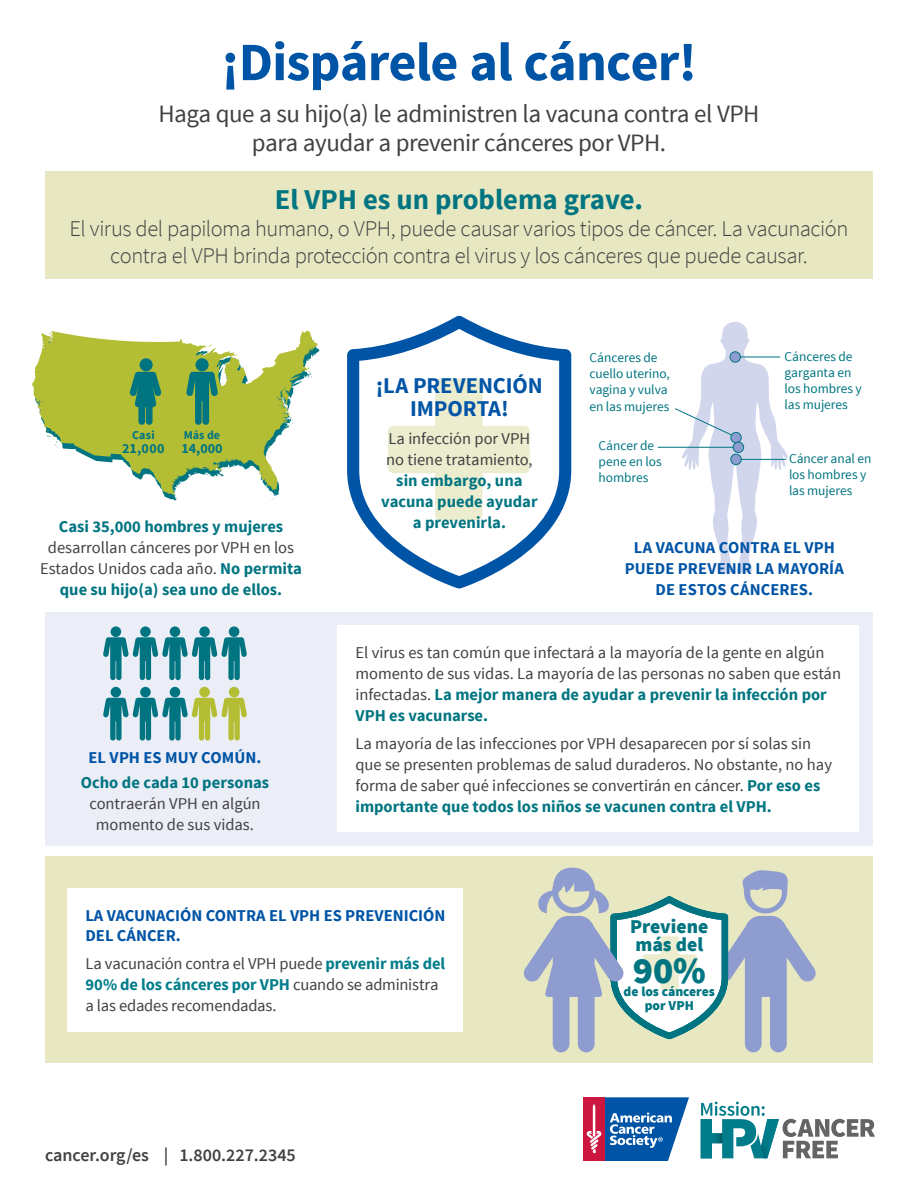
<style>
.page{position:relative;width:918px;height:1188px;background:#fff}
.page>*{position:absolute;margin:0;border:0;box-sizing:border-box;transform-origin:0 0}
.t1{font:700 54.15px "Source Sans Pro";letter-spacing:-.015em;color:#0054a6}
.t2{font:900 37.5px "Source Sans Pro";color:#007581}
.t3{font:700 28.65px "Source Sans Pro";color:#007581}
.t4{font:24.9px/29.1px "Source Sans Pro";letter-spacing:-.02em;color:#414042;text-align:center}
.t5{font:300 22.5px/27px "Source Sans Pro";letter-spacing:-.02em;color:#414042;text-align:center}
.t6{font:700 22.5px/22.5px "Source Sans Pro";color:#0054a6;text-align:center}
.t7{font:900 19.5px/18px "Source Sans Pro";color:#007581}
.t8{font:600 18px "Source Sans Pro";color:#414042}
.t9{font:16.5px/21px "Source Sans Pro";color:#414042;text-align:center}
.t10{font:700 16.5px/21px "Source Sans Pro";color:#0054a6}
.t11{font:700 16.5px "Source Sans Pro";color:#007581}
.t12{font:700 14.1px "Source Sans Pro";color:#007581}
.t13{font:13.5px/16.2px "Source Sans Pro";color:#007581}
.t14{font:900 13.5px "Source Sans Pro";color:#007581}
.t15{font:700 12px "Source Sans Pro";letter-spacing:.005em;color:#007581}
.s1{font-weight:700;color:#007581}
.s2{font-weight:700;color:#007d8a}
</style>
<div class="page">
<svg style="left:32px;top:331px;width:286px;height:166px;fill:#b4be35"></svg>
<div style="left:45px;top:856px;width:828px;height:208px;background:#e7e7c1"></div>
<div style="left:45px;top:612px;width:828px;height:234px;background:#ebedf7"></div>
<div style="left:45px;top:171px;width:828px;height:108px;background:#e7e7c1"></div>
<svg style="left:347px;top:316px;width:224px;height:272px"></svg>
<svg style="left:388px;top:379px;width:142px;height:141px"></svg>
<hr style="left:658px;top:447px;width:77px;height:1px;background:#007581">
<svg style="left:674px;top:322px;width:114px;height:252px"></svg>
<div style="left:730px;top:352px;width:10px;height:10px;background:#8e9ccf;border-radius:50%"></div>
<div style="left:730px;top:351px;width:11px;height:12px;border:1px solid #007581;border-radius:50%"></div>
<div style="left:731px;top:432px;width:10px;height:11px;background:#8e9ccf;border-radius:50%"></div>
<div style="left:730px;top:432px;width:12px;height:11px;border:1px solid #007581;border-radius:50%"></div>
<div style="left:733px;top:442px;width:11px;height:10px;background:#8e9ccf;border-radius:50%"></div>
<div style="left:733px;top:442px;width:11px;height:11px;border:1px solid #007581;border-radius:50%"></div>
<div style="left:731px;top:454px;width:10px;height:11px;background:#8e9ccf;border-radius:50%"></div>
<div style="left:730px;top:454px;width:12px;height:11px;border:1px solid #007581;border-radius:50%"></div>
<div style="left:140px;top:358px;width:13px;height:13px;background:#007581;border-radius:50%"></div>
<svg style="left:130px;top:372px;width:31px;height:53px"></svg>
<div style="left:196px;top:358px;width:13px;height:13px;background:#007581;border-radius:50%"></div>
<svg style="left:186px;top:372px;width:32px;height:53px"></svg>
<div style="left:338px;top:626px;width:522px;height:206px;background:#fff"></div>
<div style="left:68px;top:888px;width:396px;height:144px;background:#fff"></div>
<svg style="left:523px;top:867px;width:293px;height:185px"></svg>
<div style="left:583px;top:1097px;width:21px;height:64px;background:#cd163f"></div>
<svg style="left:587px;top:1097px;width:102px;height:64px"></svg>
<svg style="left:701px;top:1102px;width:174px;height:56px"></svg>
<img style="left:701px;top:1119px;width:21px;height:39px">
<img style="left:761px;top:1119px;width:18px;height:39px">
<div style="left:140px;top:626px;width:11px;height:11px;background:#007581;border-radius:50%"></div>
<div style="left:111px;top:626px;width:10px;height:11px;background:#007581;border-radius:50%"></div>
<div style="left:170px;top:687px;width:10px;height:10px;background:#007581;border-radius:50%"></div>
<div style="left:140px;top:687px;width:11px;height:10px;background:#007581;border-radius:50%"></div>
<div style="left:170px;top:626px;width:10px;height:11px;background:#007581;border-radius:50%"></div>
<div style="left:199px;top:626px;width:11px;height:11px;background:#007581;border-radius:50%"></div>
<div style="left:199px;top:687px;width:11px;height:10px;background:#b4be35;border-radius:50%"></div>
<div style="left:229px;top:626px;width:10px;height:11px;background:#007581;border-radius:50%"></div>
<svg style="left:103px;top:637px;width:144px;height:43px"></svg>
<div style="left:229px;top:687px;width:10px;height:10px;background:#b4be35;border-radius:50%"></div>
<div style="left:111px;top:687px;width:10px;height:10px;background:#007581;border-radius:50%"></div>
<svg style="left:103px;top:698px;width:144px;height:43px"></svg>
<p class="t1" style="left:221px;top:27px;width:477px">¡Dispárele al cáncer!</p>
<p class="t4" style="left:158px;top:100px;width:603px">Haga que a su hijo(a) le administren la vacuna contra el VPH para ayudar a prevenir cánceres por VPH.</p>
<p class="t3" style="left:275px;top:181px;width:370px">El VPH es un problema grave.</p>
<p class="t5" style="left:70px;top:215px;width:780px">El virus del papiloma humano, o VPH, puede causar varios tipos de cáncer. La vacunación contra el VPH brinda protección contra el virus y los cánceres que puede causar.</p>
<p class="t15" style="left:132px;top:428px;width:24px">Casi</p>
<p class="t12" style="left:122px;top:439px;width:44px">21,000</p>
<p class="t15" style="left:184px;top:428px;width:38px">Más de</p>
<p class="t12" style="left:181px;top:439px;width:43px">14,000</p>
<p class="t6" style="left:376px;top:375px;width:169px">¡LA PREVENCIÓN<br>IMPORTA!</p>
<p class="t9" style="left:381px;top:428px;width:158px">La infección por VPH no tiene tratamiento, <span class="s1">sin embargo, una vacuna puede ayudar</span></p>
<p class="t11" style="left:59px;top:516px;width:226px">Casi 35,000 hombres y mujeres</p>
<p class="t11" style="left:413px;top:512px;width:95px">a prevenirla.</p>
<p class="t9" style="left:40px;top:537px;width:263px">desarrollan cánceres por VPH en los<br>Estados Unidos cada año. <span class="s1">No permita que su hijo(a) sea uno de ellos.</span></p>
<p class="t13" style="left:590px;top:350px;width:82px">Cánceres de cuello uterino, vagina y vulva en las mujeres</p>
<p class="t13" style="left:598px;top:437px;width:65px">Cáncer de pene en los hombres</p>
<p class="t13" style="left:784px;top:349px;width:79px">Cánceres de garganta en los hombres y las mujeres</p>
<p class="t13" style="left:789px;top:451px;width:84px">Cáncer anal en los hombres y las mujeres</p>
<p class="t10" style="left:625px;top:537px;width:221px;text-align:center">LA VACUNA CONTRA EL VPH<br>PUEDE PREVENIR LA MAYORÍA<br>DE ESTOS CÁNCERES.</p>
<p class="t10" style="left:89px;top:748px;width:174px">EL VPH ES MUY COMÚN.</p>
<p class="t9" style="left:81px;top:772px;width:190px"><span class="s1">Ocho de cada 10 personas </span>contraerán VPH en algún momento de sus vidas.</p>
<p class="t9" style="left:356px;top:643px;width:487px;text-align:left">El virus es tan común que infectará a la mayoría de la gente en algún momento de sus vidas. La mayoría de las personas no saben que están infectadas. <span class="s1">La mejor manera de ayudar a prevenir la infección por VPH es vacunarse.</span></p>
<p class="t9" style="left:356px;top:733px;width:478px;text-align:left">La mayoría de las infecciones por VPH desaparecen por sí solas sin que se presenten problemas de salud duraderos. No obstante, no hay forma de saber qué infecciones se convertirán en cáncer. <span class="s1">Por eso es importante que todos los niños se vacunen contra el VPH.</span></p>
<p class="t10" style="left:86px;top:907px;width:361px;line-height:19.8px">LA VACUNACIÓN CONTRA EL VPH ES PREVENICIÓN<br>DEL CÁNCER.</p>
<p class="t9" style="left:86px;top:953px;width:361px;text-align:left">La vacunación contra el VPH puede <span class="s2">prevenir más del<br>90% de los cánceres por VPH</span> cuando se administra a las edades recomendadas.</p>
<p class="t8" style="left:45px;top:1144px;width:252px">cancer.org/es | 1.800.227.2345</p>
<p class="t7" style="left:630px;top:919px;width:80px">Previene más del</p>
<p class="t14" style="left:624px;top:983px;width:93px">de los cánceres</p>
<p class="t2" style="left:633px;top:946px;width:75px">90%</p>
<p class="t14" style="left:645px;top:997px;width:51px">por VPH</p>
</div>
